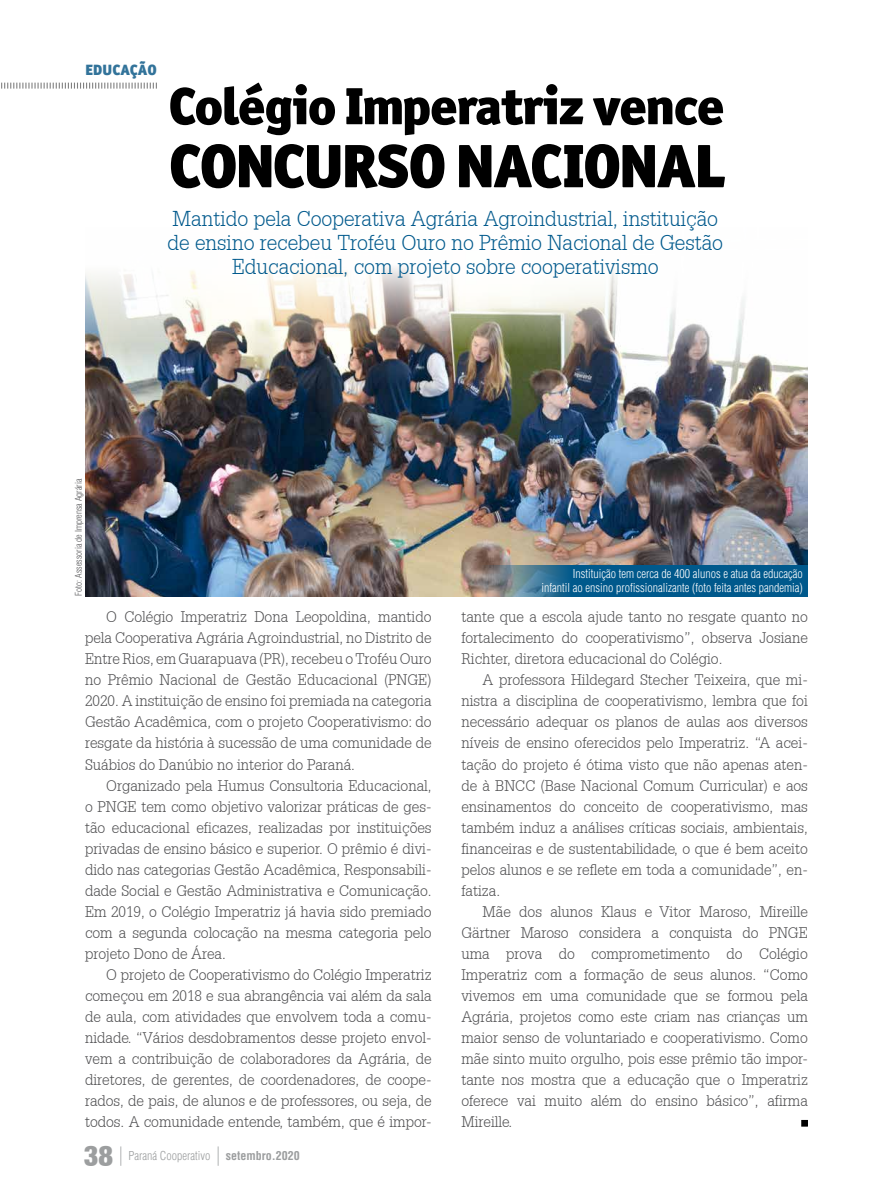
<style>
.page{position:relative;width:893px;height:1191px;background:#fff}
.page>*{position:absolute;margin:0;border:0;box-sizing:border-box;transform-origin:0 0}
.t1{font:900 61.5px "Officina Sans ITC Std";letter-spacing:-.03em;color:#000}
.t2{font:900 52.5px "Officina Sans ITC Std";letter-spacing:-.03em;color:#000}
.t3{font:30px "Sans Black Cond";color:#9c9e9f}
.t4{font:300 21px/24px "Installation Light S Si";color:#00598c;text-align:center}
.t5{font:300 15px/21px "Installation Light S Si";color:#4b4b4d;text-align:justify}
.t6{font:900 15px "Officina Sans ITC Std";color:#32739a}
.t7{font:300 condensed 12px/13.5px "Helvetica";color:#fff;text-align:right}
.t8{font:300 condensed 12px "Helvetica";color:#9c9e9f}
.t9{font:700 condensed 12px "Helvetica";color:#9c9e9f}
.t10{font:300 condensed 9px "Helvetica";color:#58585a}
</style>
<div class="page">
<svg style="left:120px;top:1146px;width:1px;height:19px"></svg>
<svg style="left:218px;top:1146px;width:1px;height:19px"></svg>
<img style="left:85px;top:268px;width:723px;height:328px">
<svg style="left:1px;top:83px;width:156px;height:6px"></svg>
<div style="left:801px;top:1120px;width:7px;height:6px;border:1px solid #000"></div>
<svg style="left:461px;top:565px;width:347px;height:32px;background:#21658c"></svg>
<p class="t6" style="left:85px;top:60px;width:73px">EDUCAÇÃO</p>
<h2 class="t2" style="left:168px;top:72px;width:558px">Colégio Imperatriz vence</h2>
<h1 class="t1" style="left:169px;top:126px;width:559px">CONCURSO NACIONAL</h1>
<h3 class="t4" style="left:168px;top:206px;width:557px">Mantido pela Cooperativa Agrária Agroindustrial, instituição de ensino recebeu Troféu Ouro no Prêmio Nacional de Gestão<br>Educacional, com projeto sobre cooperativismo</h3>
<p class="t10" style="left:73px;top:596px;width:118px;rotate:-90deg">Foto: Assessoria de Imprensa Agrária</p>
<p class="t7" style="left:542px;top:567px;width:263px">Instituição tem cerca de 400 alunos e atua da educação infantil ao ensino profissionalizante (foto feita antes pandemia)</p>
<p class="t5" style="left:85px;top:606px;width:348px;text-indent:21px">O Colégio Imperatriz Dona Leopoldina, mantido pela Cooperativa Agrária Agroindustrial, no Distrito de Entre Rios, em Guarapuava (PR), recebeu o Troféu Ouro no Prêmio Nacional de Gestão Educacional (PNGE)<br>2020. A instituição de ensino foi premiada na categoria Gestão Acadêmica, com o projeto Cooperativismo: do resgate da história à sucessão de uma comunidade de Suábios do Danúbio no interior do Paraná.</p>
<p class="t5" style="left:85px;top:774px;width:348px;text-indent:21px">Organizado pela Humus Consultoria Educacional, o PNGE tem como objetivo valorizar práticas de ges&shy;tão educacional eficazes, realizadas por instituições privadas de ensino básico e superior. O prêmio é divi&shy;dido nas categorias Gestão Acadêmica, Responsabili&shy;dade Social e Gestão Administrativa e Comunicação.<br>Em 2019, o Colégio Imperatriz já havia sido premiado com a segunda colocação na mesma categoria pelo projeto Dono de Área.</p>
<p class="t5" style="left:85px;top:963px;width:348px;text-indent:21px">O projeto de Cooperativismo do Colégio Imperatriz começou em 2018 e sua abrangência vai além da sala de aula, com atividades que envolvem toda a comu&shy;nidade. “Vários desdobramentos desse projeto envol&shy;vem a contribuição de colaboradores da Agrária, de diretores, de gerentes, de coordenadores, de coope&shy;rados, de pais, de alunos e de professores, ou seja, de todos. A comunidade entende, também, que é impor-</p>
<h3 class="t3" style="left:84px;top:1137px;width:31px">38</h3>
<p class="t8" style="left:128px;top:1148px;width:83px">Paraná Cooperativo</p>
<p class="t9" style="left:226px;top:1148px;width:75px">setembro.2020</p>
<p class="t5" style="left:461px;top:606px;width:348px">tante que a escola ajude tanto no resgate quanto no fortalecimento do cooperativismo”, observa Josiane Richter, diretora educacional do Colégio.</p>
<p class="t5" style="left:461px;top:669px;width:348px;text-indent:21px">A professora Hildegard Stecher Teixeira, que mi&shy;nistra a disciplina de cooperativismo, lembra que foi necessário adequar os planos de aulas aos diversos níveis de ensino oferecidos pelo Imperatriz. “A acei&shy;tação do projeto é ótima visto que não apenas aten&shy;de à BNCC (Base Nacional Comum Curricular) e aos ensinamentos do conceito de cooperativismo, mas também induz a análises críticas sociais, ambientais, financeiras e de sustentabilidade, o que é bem aceito pelos alunos e se reflete em toda a comunidade”, en&shy;fatiza.</p>
<p class="t5" style="left:461px;top:900px;width:348px;text-indent:21px">Mãe dos alunos Klaus e Vitor Maroso, Mireille Gärtner Maroso considera a conquista do PNGE uma prova do comprometimento do Colégio Imperatriz com a formação de seus alunos. “Como vivemos em uma comunidade que se formou pela Agrária, projetos como este criam nas crianças um maior senso de voluntariado e cooperativismo. Como mãe sinto muito orgulho, pois esse prêmio tão impor&shy;tante nos mostra que a educação que o Imperatriz oferece vai muito além do ensino básico”, afirma Mireille.</p>
</div>
